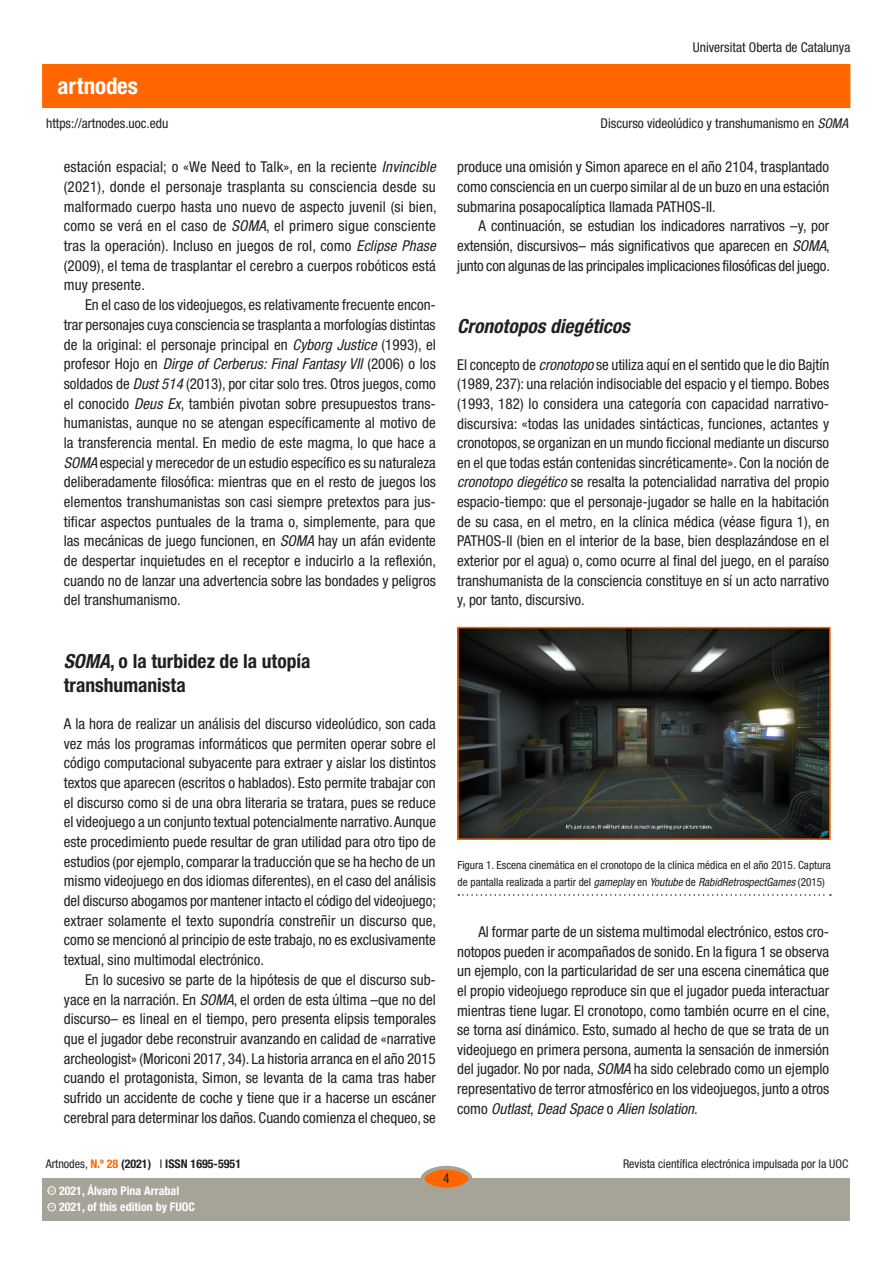
<style>
.page{position:relative;width:893px;height:1263px;background:#fff}
.page>*{position:absolute;margin:0;border:0;box-sizing:border-box;transform-origin:0 0}
.t1{font:700 condensed 22.95px "Helvetica Neue LT Std";color:#fff}
.t2{font:700 condensed 19.5px/24.2px "Helvetica Neue LT Std";color:#231f20}
.t3{font:italic 700 condensed 19.5px "Helvetica Neue LT Std";color:#231f20}
.text{font:condensed 15px/19.6px "Helvetica Neue LT Std";color:#231f20;text-align:justify}
.text1p{font:condensed 15px/19.6px "Helvetica Neue LT Std";color:#231f20;text-align:justify}
.titolet{font:condensed 13.5px "Helvetica Neue LT Std";color:#231f20}
.t4{font:700 condensed 12px "Helvetica Neue LT Std";color:#fff}
.t5{font:condensed 12px "Helvetica Neue LT Std";color:#231f20}
.t6{font:700 condensed 12px "Helvetica Neue LT Std";color:#231f20}
.tfoot{font:condensed 11.25px/16.5px "Helvetica Neue LT Std";color:#231f20}
.t7{font:600 3.9px "Adobe Caslon Pro";color:#fff}
.s1{font-style:italic}
.s2{font-weight:400}
.s3{color:#f60}
</style>
<div class="page">
<div style="left:43px;top:65px;width:807px;height:42px;background:#f60"></div>
<div style="left:43px;top:1178px;width:807px;height:42px;background:#a6a397"></div>
<div style="left:422px;top:1168px;width:48px;height:21px;background:#f60;border-radius:50%"></div>
<div style="left:421px;top:1166px;width:51px;height:25px;border:4px solid #a6a397;border-radius:50%"></div>
<div style="left:48px;top:1203px;width:8px;height:8px;border:1px solid #fff;border-radius:50%"></div>
<div style="left:48px;top:1186px;width:8px;height:8px;border:1px solid #fff;border-radius:50%"></div>
<img style="left:460px;top:630px;width:368px;height:207px">
<div style="left:457px;top:627px;width:374px;height:213px;border:2px solid #f60"></div>
<svg style="left:458px;top:894px;width:373px;height:2px"></svg>
<p class="t1" style="left:58px;top:72px;width:82px">artnodes</p>
<p class="titolet" style="left:46px;top:115px;width:124px">https://artnodes.uoc.edu</p>
<p class="text" style="left:64px;top:157px;width:374px">estación espacial; o «We Need to Talk», en la reciente <span class="s1">Invincible </span>(2021), donde el personaje trasplanta su consciencia desde su malformado cuerpo hasta uno nuevo de aspecto juvenil (si bien, como se verá en el caso de <span class="s1">SOMA</span>, el primero sigue consciente tras la operación). Incluso en juegos de rol, como <span class="s1">Eclipse Phase </span>(2009), el tema de trasplantar el cerebro a cuerpos robóticos está muy presente.</p>
<p class="text" style="left:64px;top:295px;width:374px;text-indent:21px">En el caso de los videojuegos, es relativamente frecuente encon&shy;trar personajes cuya consciencia se trasplanta a morfologías distintas de la original: el personaje principal en <span class="s1">Cyborg Justice</span> (1993), el profesor Hojo en <span class="s1">Dirge of Cerberus: Final Fantasy VII</span> (2006) o los soldados de <span class="s1">Dust 514</span> (2013), por citar solo tres. Otros juegos, como el conocido <span class="s1">Deus Ex</span>, también pivotan sobre presupuestos trans&shy;humanistas, aunque no se atengan específicamente al motivo de la transferencia mental. En medio de este magma, lo que hace a <span class="s1">SOMA</span> especial y merecedor de un estudio específico es su naturaleza deliberadamente filosófica: mientras que en el resto de juegos los elementos transhumanistas son casi siempre pretextos para jus&shy;tificar aspectos puntuales de la trama o, simplemente, para que las mecánicas de juego funcionen, en <span class="s1">SOMA</span> hay un afán evidente de despertar inquietudes en el receptor e inducirlo a la reflexión, cuando no de lanzar una advertencia sobre las bondades y peligros del transhumanismo.</p>
<p class="t2" style="left:64px;top:649px;width:248px"><span class="s1">SOMA</span>, o la turbidez de la utopía transhumanista</p>
<p class="text1p" style="left:64px;top:714px;width:374px">A la hora de realizar un análisis del discurso videolúdico, son cada vez más los programas informáticos que permiten operar sobre el código computacional subyacente para extraer y aislar los distintos textos que aparecen (escritos o hablados). Esto permite trabajar con el discurso como si de una obra literaria se tratara, pues se reduce el videojuego a un conjunto textual potencialmente narrativo. Aunque este procedimiento puede resultar de gran utilidad para otro tipo de estudios (por ejemplo, comparar la traducción que se ha hecho de un mismo videojuego en dos idiomas diferentes), en el caso del análisis del discurso abogamos por mantener intacto el código del videojuego; extraer solamente el texto supondría constreñir un discurso que, como se mencionó al principio de este trabajo, no es exclusivamente textual, sino multimodal electrónico.</p>
<p class="text" style="left:64px;top:969px;width:374px;text-indent:21px">En lo sucesivo se parte de la hipótesis de que el discurso sub&shy;yace en la narración. En <span class="s1">SOMA</span>, el orden de esta última –que no del discurso– es lineal en el tiempo, pero presenta elipsis temporales que el jugador debe reconstruir avanzando en calidad de «narrative archeologist» (Moriconi 2017, 34). La historia arranca en el año 2015 cuando el protagonista, Simon, se levanta de la cama tras haber sufrido un accidente de coche y tiene que ir a hacerse un escáner cerebral para determinar los daños. Cuando comienza el chequeo, se</p>
<p class="t6" style="left:46px;top:1157px;width:197px"><span class="s2">Artnodes,</span> <span class="s3">N.º 28</span> (2021) <span class="s2">I</span> ISSN 1695-5951</p>
<p class="titolet" style="left:693px;top:40px;width:159px">Universitat Oberta de Catalunya</p>
<p class="titolet" style="left:601px;top:115px;width:249px">Discurso videolúdico y transhumanismo en <span class="s1">SOMA</span></p>
<p class="text" style="left:457px;top:157px;width:374px">produce una omisión y Simon aparece en el año 2104, trasplantado como consciencia en un cuerpo similar al de un buzo en una estación submarina posapocalíptica llamada PATHOS-II.</p>
<p class="text" style="left:457px;top:216px;width:374px;text-indent:21px">A continuación, se estudian los indicadores narrativos –y, por extensión, discursivos– más significativos que aparecen en <span class="s1">SOMA</span>, junto con algunas de las principales implicaciones filosóficas del juego.</p>
<p class="t3" style="left:457px;top:314px;width:174px">Cronotopos diegéticos</p>
<p class="text1p" style="left:457px;top:354px;width:374px">El concepto de <span class="s1">cronotopo</span> se utiliza aquí en el sentido que le dio Bajtín (1989, 237): una relación indisociable del espacio y el tiempo. Bobes (1993, 182) lo considera una categoría con capacidad narrativo&shy;discursiva: «todas las unidades sintácticas, funciones, actantes y cronotopos, se organizan en un mundo ficcional mediante un discurso en el que todas están contenidas sincréticamente». Con la noción de <span class="s1">cronotopo diegético</span> se resalta la potencialidad narrativa del propio espacio-tiempo: que el personaje-jugador se halle en la habitación de su casa, en el metro, en la clínica médica (véase figura 1), en PATHOS-II (bien en el interior de la base, bien desplazándose en el exterior por el agua) o, como ocurre al final del juego, en el paraíso transhumanista de la consciencia constituye en sí un acto narrativo y, por tanto, discursivo.</p>
<p class="tfoot" style="left:458px;top:857px;width:375px">Figura 1. Escena cinemática en el cronotopo de la clínica médica en el año 2015. Captura de pantalla realizada a partir del <span class="s1">gameplay</span> en <span class="s1">Youtube</span> de <span class="s1">RabidRetrospectGames</span> (2015)</p>
<p class="text" style="left:457px;top:922px;width:374px;text-indent:21px">Al formar parte de un sistema multimodal electrónico, estos cro&shy;notopos pueden ir acompañados de sonido. En la figura 1 se observa un ejemplo, con la particularidad de ser una escena cinemática que el propio videojuego reproduce sin que el jugador pueda interactuar mientras tiene lugar. El cronotopo, como también ocurre en el cine, se torna así dinámico. Esto, sumado al hecho de que se trata de un videojuego en primera persona, aumenta la sensación de inmersión del jugador. No por nada, <span class="s1">SOMA</span> ha sido celebrado como un ejemplo representativo de terror atmosférico en los videojuegos, junto a otros como <span class="s1">Outlast</span>, <span class="s1">Dead Space</span> o <span class="s1">Alien Isolation</span>.</p>
<p class="t5" style="left:623px;top:1157px;width:227px">Revista científica electrónica impulsada por la UOC</p>
<p class="t4" style="left:59px;top:1183px;width:122px">2021, Álvaro Pina Arrabal</p>
<p class="t7" style="left:49px;top:1188px;width:7px">CC</p>
<p class="t7" style="left:49px;top:1205px;width:7px">CC</p>
<p class="t4" style="left:59px;top:1200px;width:138px">2021, of this edition by FUOC</p>
<p class="titolet" style="left:443px;top:1171px;width:8px">4</p>
</div>
